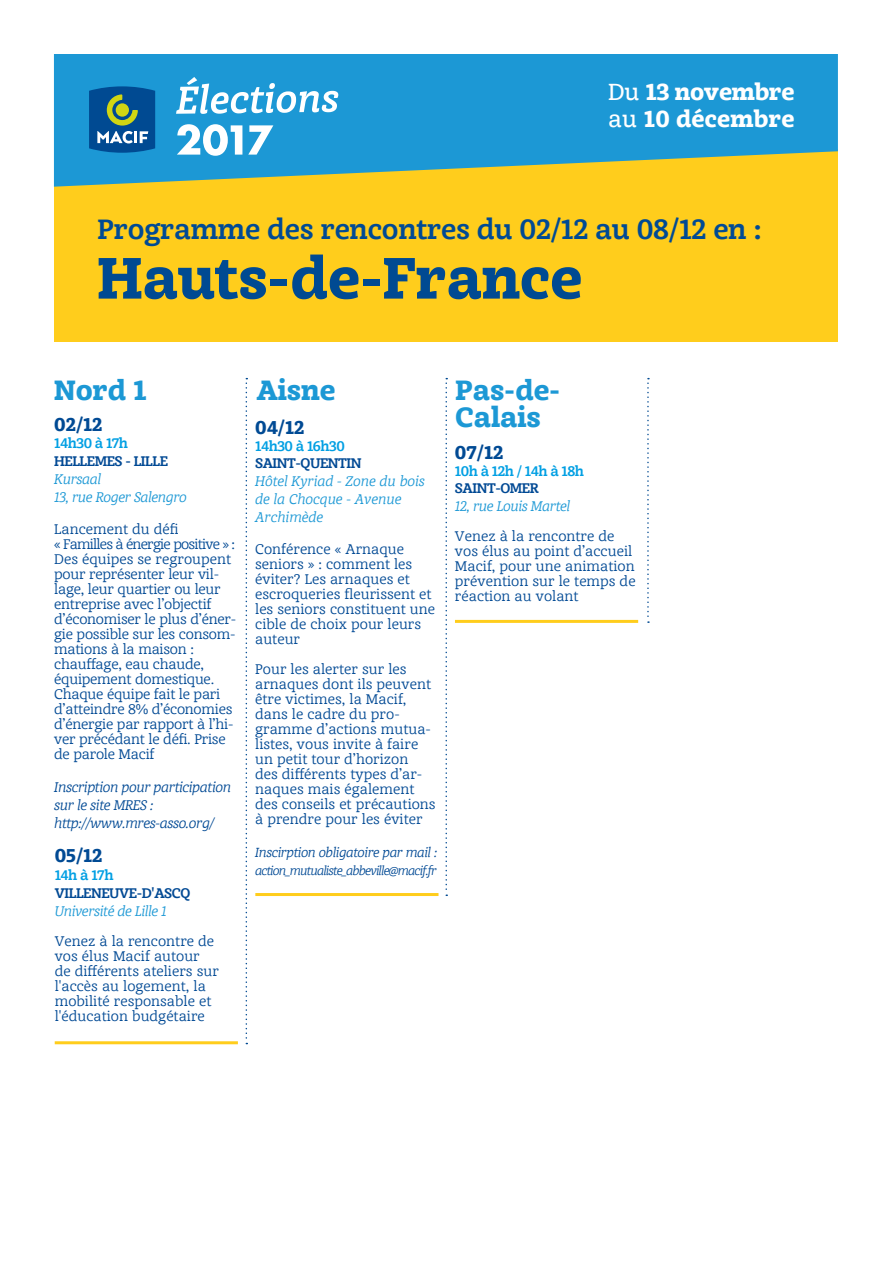
<style>
.page{position:relative;width:893px;height:1263px;background:#fff}
.page>*{position:absolute;margin:0;border:0;box-sizing:border-box;transform-origin:0 0}
.t1{font:900 55.5px "Achille IIFY";color:#004a92}
.t2{font:700 27px "Achille IIFY";letter-spacing:-.01em;color:#004a94}
.t3{font:900 27px/27px "Achille IIFY";color:#1c98d5}
.t4{font:900 22.5px/27px "Achille IIFY";color:#fff}
.t5{font:900 18px "Achille IIFY";color:#004a94}
.t6{font:13.5px/15px "Achille IIFY";color:#004994}
.t7{font:13.5px/15px "Achille IIFY";letter-spacing:-.02em;color:#004994}
.t8{font:italic 13.5px/18px "Achille IIFY";letter-spacing:-.035em;color:#004994}
.t9{font:italic 13.5px/18px "Achille IIFY";letter-spacing:-.035em;color:#1c98d5}
.t10{font:700 13.5px "Achille IIFY";letter-spacing:-.035em;color:#004994}
.t11{font:italic 13.5px/18px "Achille IIFY";letter-spacing:-.01em;color:#1c98d5}
.t12{font:700 13.5px "Achille IIFY";letter-spacing:-.035em;color:#009fe3}
.t13{font:italic 12.75px "Achille IIFY";letter-spacing:-.035em;color:#004994}
.t14{font:italic 12px "Achille IIFY";letter-spacing:-.07em;color:#004994}
.s1{font-weight:500}
</style>
<div class="page">
<div style="left:54px;top:149px;width:784px;height:193px;background:#ffcd1c"></div>
<svg style="left:54px;top:54px;width:784px;height:133px;fill:#1c98d5"></svg>
<svg style="left:89px;top:86px;width:66px;height:67px"></svg>
<svg style="left:176px;top:77px;width:162px;height:37px"></svg>
<svg style="left:177px;top:124px;width:65px;height:32px"></svg>
<svg style="left:248px;top:125px;width:25px;height:30px"></svg>
<svg style="left:246px;top:378px;width:1px;height:666px"></svg>
<hr style="left:55px;top:1041px;width:183px;height:3px;background:#ffcd1c">
<hr style="left:255px;top:893px;width:183px;height:3px;background:#ffcd1c">
<hr style="left:455px;top:620px;width:183px;height:3px;background:#ffcd1c">
<svg style="left:445px;top:378px;width:2px;height:518px"></svg>
<svg style="left:647px;top:378px;width:2px;height:245px"></svg>
<h3 class="t4" style="left:608px;top:78px;width:188px"><span class="s1">Du</span> 13 novembre <span class="s1">au</span> 10 décembre</h3>
<h2 class="t2" style="left:97px;top:211px;width:666px">Programme des rencontres du 02/12 au 08/12 en :</h2>
<h1 class="t1" style="left:97px;top:240px;width:486px">Hauts-de-France</h1>
<h2 class="t3" style="left:54px;top:377px;width:94px">Nord 1</h2>
<h2 class="t3" style="left:257px;top:377px;width:80px">Aisne</h2>
<h2 class="t3" style="left:455px;top:377px;width:106px">Pas-de-<br>Calais</h2>
<h3 class="t5" style="left:54px;top:412px;width:50px">02/12</h3>
<p class="t12" style="left:54px;top:434px;width:75px">14h30 à 17h</p>
<p class="t10" style="left:54px;top:451px;width:115px">HELLEMES - LILLE</p>
<p class="t9" style="left:54px;top:469px;width:134px">Kursaal<br>13, rue Roger Salengro</p>
<p class="t7" style="left:54px;top:521px;width:183px">Lancement du défi<br>« Familles à énergie positive » :<br>Des équipes se regroupent pour représenter leur vil&shy;lage, leur quartier ou leur entreprise avec l’objectif d’économiser le plus d’éner&shy;gie possible sur les consom&shy;mations à la maison : chauffage, eau chaude, équipement domestique.<br>Chaque équipe fait le pari d’atteindre 8% d’économies d’énergie par rapport à l’hi&shy;ver précédant le défi. Prise de parole Macif</p>
<p class="t8" style="left:54px;top:777px;width:178px">Inscription pour participation sur le site MRES : http://www.mres-asso.org/</p>
<h3 class="t5" style="left:255px;top:415px;width:51px">04/12</h3>
<p class="t12" style="left:255px;top:437px;width:91px">14h30 à 16h30</p>
<p class="t10" style="left:255px;top:454px;width:108px">SAINT-QUENTIN</p>
<p class="t11" style="left:255px;top:472px;width:171px">Hôtel Kyriad - Zone du bois de la Chocque - Avenue<br>Archimède</p>
<p class="t6" style="left:255px;top:542px;width:181px">Conférence « Arnaque seniors » : comment les éviter? Les arnaques et escroqueries fleurissent et les seniors constituent une cible de choix pour leurs auteur</p>
<p class="t6" style="left:255px;top:662px;width:182px">Pour les alerter sur les arnaques dont ils peuvent être victimes, la Macif, dans le cadre du pro&shy;gramme d’actions mutua&shy;listes, vous invite à faire un petit tour d’horizon<br>des différents types d’ar&shy;naques mais également des conseils et précautions à prendre pour les éviter</p>
<p class="t13" style="left:255px;top:844px;width:183px">Inscirption obligatoire par mail :</p>
<p class="t14" style="left:255px;top:863px;width:183px">action_mutualiste_abbeville@macif.fr</p>
<h3 class="t5" style="left:455px;top:440px;width:50px">07/12</h3>
<p class="t12" style="left:455px;top:462px;width:131px">10h à 12h / 14h à 18h</p>
<p class="t10" style="left:455px;top:479px;width:86px">SAINT-OMER</p>
<p class="t9" style="left:455px;top:497px;width:117px">12, rue Louis Martel</p>
<p class="t6" style="left:455px;top:528px;width:182px">Venez à la rencontre de vos élus au point d’accueil<br>Macif, pour une animation prévention sur le temps de réaction au volant</p>
<h3 class="t5" style="left:55px;top:842px;width:49px">05/12</h3>
<p class="t12" style="left:55px;top:865px;width:60px">14h à 17h</p>
<p class="t10" style="left:55px;top:883px;width:137px">VILLENEUVE-D'ASCQ</p>
<p class="t9" style="left:55px;top:901px;width:114px">Université de Lille 1</p>
<p class="t6" style="left:55px;top:933px;width:166px">Venez à la rencontre de vos élus Macif autour de différents ateliers sur l'accès au logement, la mobilité responsable et l'éducation budgétaire</p>
</div>
